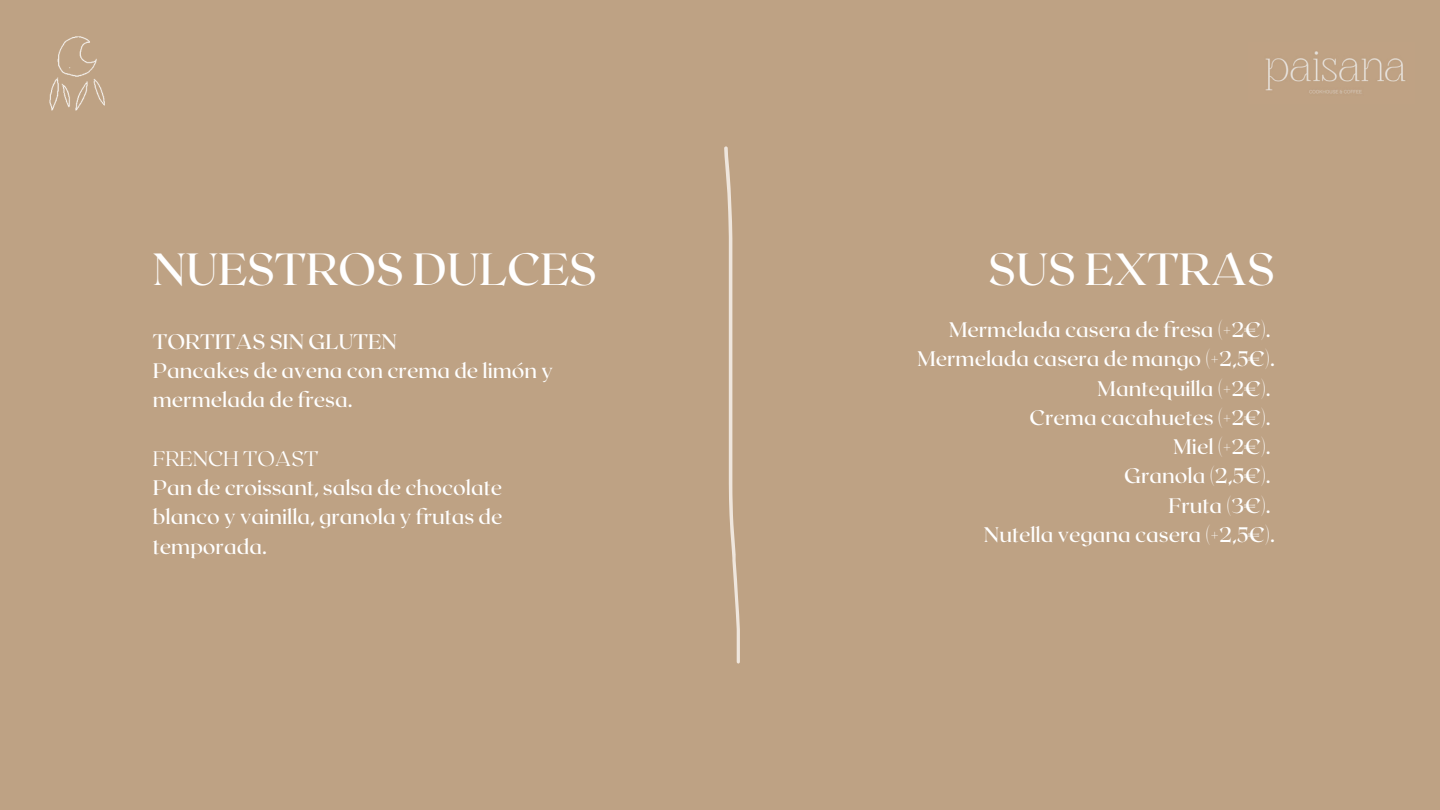
<style>
.page{position:relative;width:1440px;height:810px;background:#bea284}
.page>*{position:absolute;margin:0;border:0;box-sizing:border-box;transform-origin:0 0}
.t1{font:500 45px "Roxborough CF";color:#fff}
.t2{font:500 21px/29.2px "Roxborough CF";color:#fff}
.t3{font:100 21px "Roxborough CF";color:#fff}
</style>
<div class="page">
<img style="left:1265px;top:51px;width:141px;height:43px">
<img style="left:49px;top:36px;width:56px;height:75px">
<svg style="left:724px;top:146px;width:16px;height:518px"></svg>
<h1 class="t1" style="left:153px;top:240px;width:445px">NUESTROS DULCES</h1>
<h1 class="t1" style="left:988px;top:240px;width:288px">SUS EXTRAS</h1>
<p class="t2" style="left:917px;top:314px;width:359px;text-align:right">Mermelada casera de fresa (+2€).<br>Mermelada casera de mango (+2,5€).<br>Mantequilla (+2€).<br>Crema cacahuetes (+2€).<br>Miel (+2€).<br>Granola (2,5€).<br>Fruta (3€).<br>Nutella vegana casera (+2,5€).</p>
<p class="t2" style="left:153px;top:326px;width:402px">TORTITAS SIN GLUTEN<br>Pancakes de avena con crema de limón y mermelada de fresa.</p>
<p class="t3" style="left:153px;top:445px;width:167px">FRENCH TOAST</p>
<p class="t2" style="left:153px;top:472px;width:351px;text-align:justify">Pan de croissant, salsa de chocolate blanco y vainilla, granola y frutas de temporada.</p>
</div>
